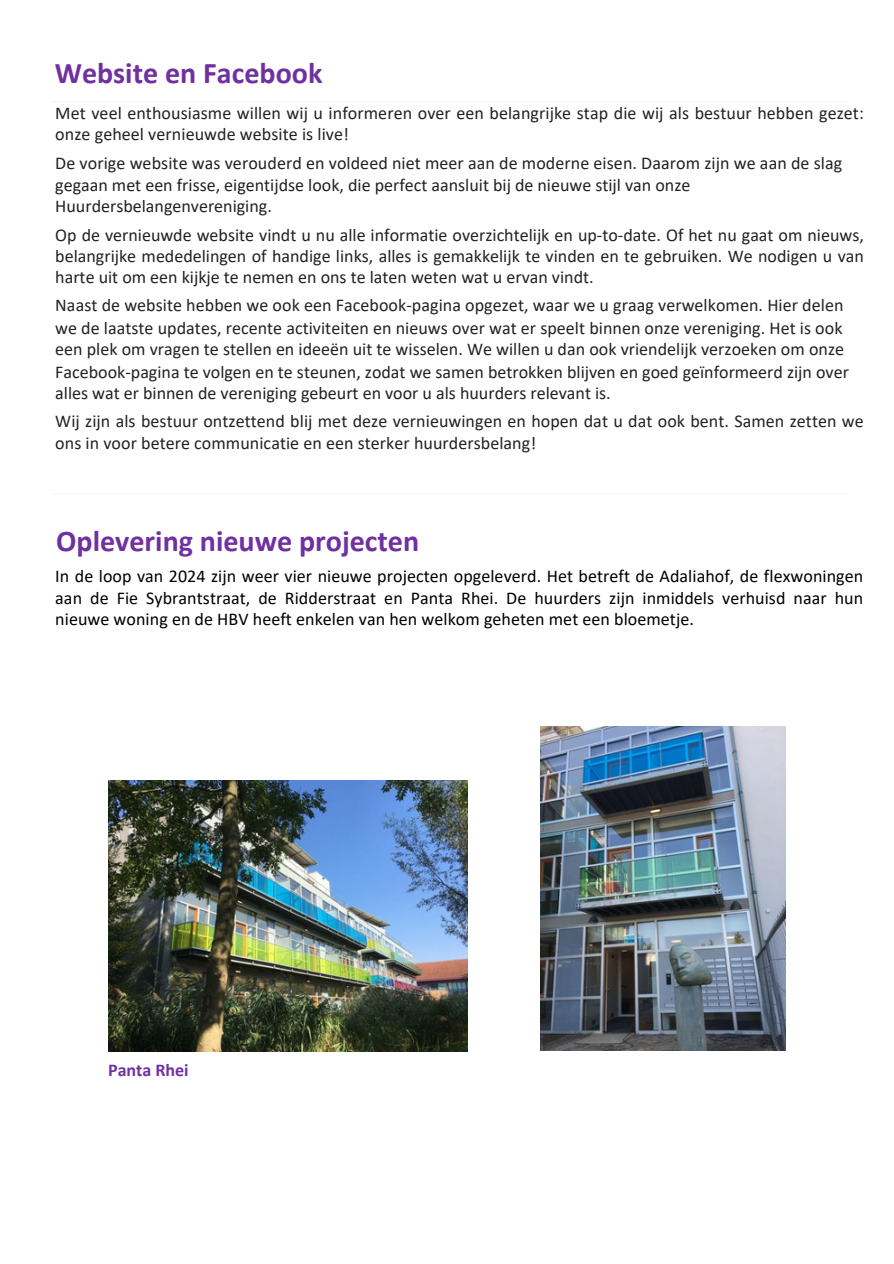
<style>
.page{position:relative;width:894px;height:1264px;background:#fff}
.page>*{position:absolute;margin:0;border:0;box-sizing:border-box;transform-origin:0 0}
.t1{font:700 30px "Calibri";color:#7030a0}
.t2{font:18px/21.3px "Calibri";letter-spacing:.005em;color:#222}
.t3{font:18px/21.3px "Calibri";letter-spacing:.005em;color:#000;text-align:justify}
.t4{font:700 18px "Calibri";color:#7030a0}
</style>
<div class="page">
<img style="left:108px;top:780px;width:359px;height:271px">
<img style="left:540px;top:726px;width:245px;height:324px">
<h1 class="t1" style="left:55px;top:61px;width:269px">Website en Facebook</h1>
<p class="t2" style="left:55px;top:104px;width:809px">Met veel enthousiasme willen wij u informeren over een belangrijke stap die wij als bestuur hebben gezet: onze geheel vernieuwde website is live!</p>
<p class="t2" style="left:55px;top:153px;width:788px">De vorige website was verouderd en voldeed niet meer aan de moderne eisen. Daarom zijn we aan de slag</p>
<p class="t2" style="left:55px;top:176px;width:636px">gegaan met een frisse, eigentijdse look, die perfect aansluit bij de nieuwe stijl van onze</p>
<p class="t2" style="left:55px;top:197px;width:218px">Huurdersbelangenvereniging.</p>
<p class="t2" style="left:55px;top:225px;width:809px;text-align:justify">Op de vernieuwde website vindt u nu alle informatie overzichtelijk en up-to-date. Of het nu gaat om nieuws, belangrijke mededelingen of handige links, alles is gemakkelijk te vinden en te gebruiken. We nodigen u van harte uit om een kijkje te nemen en ons te laten weten wat u ervan vindt.</p>
<p class="t2" style="left:55px;top:296px;width:789px">Naast de website hebben we ook een Facebook-pagina opgezet, waar we u graag verwelkomen. Hier delen</p>
<p class="t2" style="left:55px;top:319px;width:788px">we de laatste updates, recente activiteiten en nieuws over wat er speelt binnen onze vereniging. Het is ook</p>
<p class="t2" style="left:55px;top:340px;width:790px">een plek om vragen te stellen en ideeën uit te wisselen. We willen u dan ook vriendelijk verzoeken om onze</p>
<p class="t2" style="left:55px;top:363px;width:794px">Facebook-pagina te volgen en te steunen, zodat we samen betrokken blijven en goed geïnformeerd zijn over</p>
<p class="t2" style="left:55px;top:384px;width:557px">alles wat er binnen de vereniging gebeurt en voor u als huurders relevant is.</p>
<p class="t2" style="left:55px;top:412px;width:809px">Wij zijn als bestuur ontzettend blij met deze vernieuwingen en hopen dat u dat ook bent. Samen zetten we ons in voor betere communicatie en een sterker huurdersbelang!</p>
<p class="t1" style="left:56px;top:529px;width:364px">Oplevering nieuwe projecten</p>
<p class="t3" style="left:55px;top:567px;width:809px">In de loop van 2024 zijn weer vier nieuwe projecten opgeleverd. Het betreft de Adaliahof, de flexwoningen aan de Fie Sybrantstraat, de Ridderstraat en Panta Rhei. De huurders zijn inmiddels verhuisd naar hun nieuwe woning en de HBV heeft enkelen van hen welkom geheten met een bloemetje.</p>
<h1 class="t4" style="left:108px;top:1062px;width:82px">Panta Rhei</h1>
</div>
